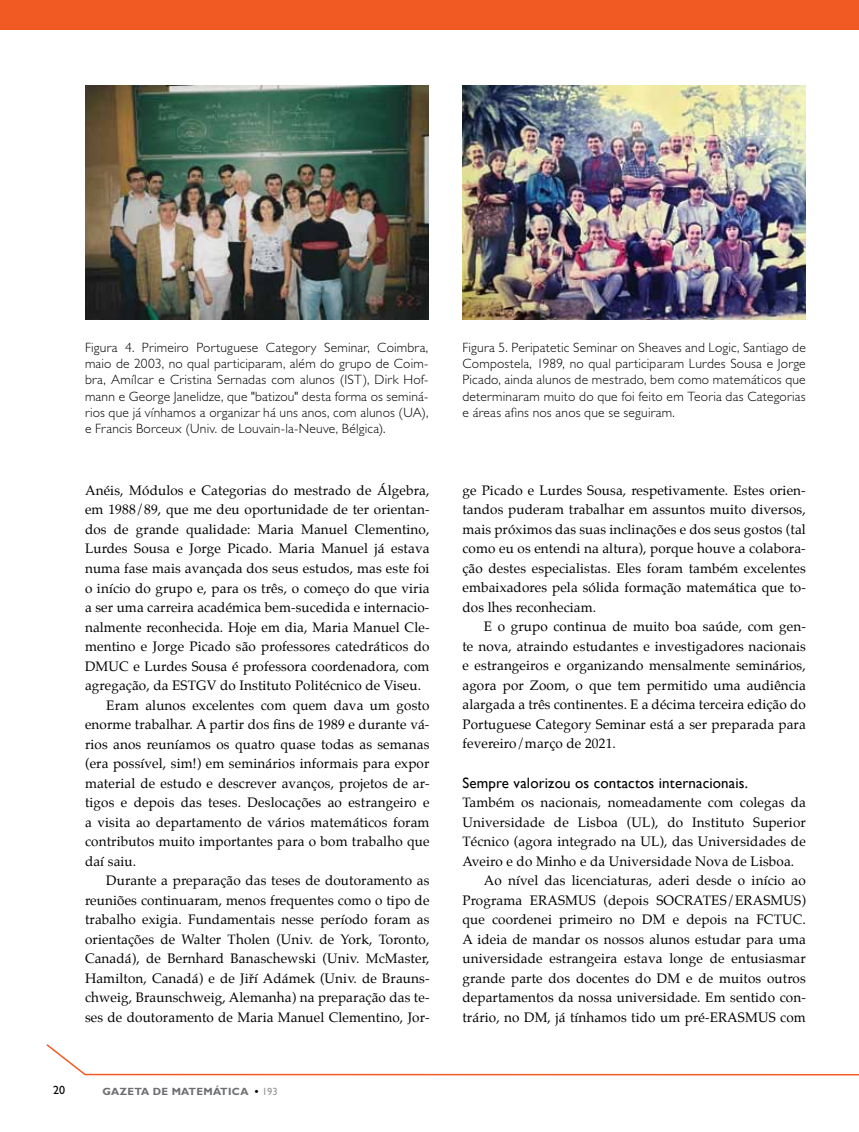
<style>
.page{position:relative;width:859px;height:1132px;background:#fff}
.page>*{position:absolute;margin:0;border:0;box-sizing:border-box;transform-origin:0 0}
.t1{font:15px "Gill Sans";letter-spacing:.01em;color:#000}
.t2{font:13.5px "Palatino";letter-spacing:.01em;color:#000}
.t3{font:300 13.5px/16.2px "Gill Sans Std";letter-spacing:.015em;color:#000;text-align:justify}
.t4{font:12px "Gill Sans Std";color:#000}
.t5{font:700 10.5px "Gill Sans Std";letter-spacing:.03em;color:#6d6e71}
.s1{color:#000}
.s2{font-weight:400;color:#939598}
</style>
<div class="page">
<svg style="left:46px;top:1044px;width:813px;height:31px"></svg>
<div style="left:0;top:0;width:859px;height:30px;background:#f15a22"></div>
<img style="left:85px;top:85px;width:343px;height:234px">
<img style="left:462px;top:85px;width:344px;height:234px">
<p class="t3" style="left:85px;top:339px;width:345px">Figura 4. Primeiro Portuguese Category Seminar, Coimbra, maio de 2003, no qual participaram, além do grupo de Coim&shy;bra, Amílcar e Cristina Sernadas com alunos (IST), Dirk Hof&shy;mann e George Janelidze, que "batizou" desta forma os seminá&shy;rios que já vínhamos a organizar há uns anos, com alunos (UA), e Francis Borceux (Univ. de Louvain-la-Neuve, Bélgica).</p>
<p class="t3" style="left:462px;top:339px;width:345px">Figura 5. Peripatetic Seminar on Sheaves and Logic, Santiago de Compostela, 1989, no qual participaram Lurdes Sousa e Jorge Picado, ainda alunos de mestrado, bem como matemáticos que determinaram muito do que foi feito em Teoria das Categorias e áreas afins nos anos que se seguiram.</p>
<p class="t2" style="left:85px;top:479px;width:346px">Anéis, Módulos e Categorias do mestrado de Álgebra,</p>
<p class="t2" style="left:85px;top:498px;width:346px">em 1988/89, que me deu oportunidade de ter orientan-</p>
<p class="t2" style="left:85px;top:518px;width:346px">dos de grande qualidade: Maria Manuel Clementino,</p>
<p class="t2" style="left:85px;top:537px;width:346px">Lurdes Sousa e Jorge Picado. Maria Manuel já estava</p>
<p class="t2" style="left:85px;top:557px;width:346px">numa fase mais avançada dos seus estudos, mas este foi</p>
<p class="t2" style="left:85px;top:576px;width:346px">o início do grupo e, para os três, o começo do que viria</p>
<p class="t2" style="left:85px;top:596px;width:346px">a ser uma carreira académica bem-sucedida e internacio-</p>
<p class="t2" style="left:85px;top:615px;width:346px">nalmente reconhecida. Hoje em dia, Maria Manuel Cle-</p>
<p class="t2" style="left:85px;top:635px;width:346px">mentino e Jorge Picado são professores catedráticos do</p>
<p class="t2" style="left:85px;top:654px;width:346px">DMUC e Lurdes Sousa é professora coordenadora, com</p>
<p class="t2" style="left:85px;top:674px;width:338px">agregação, da ESTGV do Instituto Politécnico de Viseu.</p>
<p class="t2" style="left:106px;top:693px;width:325px">Eram alunos excelentes com quem dava um gosto</p>
<p class="t2" style="left:85px;top:713px;width:346px">enorme trabalhar. A partir dos fins de 1989 e durante vá-</p>
<p class="t2" style="left:85px;top:732px;width:346px">rios anos reuníamos os quatro quase todas as semanas</p>
<p class="t2" style="left:85px;top:752px;width:346px">(era possível, sim!) em seminários informais para expor</p>
<p class="t2" style="left:85px;top:771px;width:346px">material de estudo e descrever avanços, projetos de ar-</p>
<p class="t2" style="left:85px;top:791px;width:346px">tigos e depois das teses. Deslocações ao estrangeiro e</p>
<p class="t2" style="left:85px;top:810px;width:346px">a visita ao departamento de vários matemáticos foram</p>
<p class="t2" style="left:85px;top:830px;width:346px">contributos muito importantes para o bom trabalho que</p>
<p class="t2" style="left:85px;top:849px;width:53px">daí saiu.</p>
<p class="t2" style="left:106px;top:869px;width:325px">Durante a preparação das teses de doutoramento as</p>
<p class="t2" style="left:85px;top:888px;width:346px">reuniões continuaram, menos frequentes como o tipo de</p>
<p class="t2" style="left:85px;top:908px;width:346px">trabalho exigia. Fundamentais nesse período foram as</p>
<p class="t2" style="left:85px;top:927px;width:346px">orientações de Walter Tholen (Univ. de York, Toronto,</p>
<p class="t2" style="left:85px;top:947px;width:346px">Canadá), de Bernhard Banaschewski (Univ. McMaster,</p>
<p class="t2" style="left:85px;top:966px;width:346px">Hamilton, Canadá) e de Jiří Adámek (Univ. de Brauns-</p>
<p class="t2" style="left:85px;top:986px;width:346px">chweig, Braunschweig, Alemanha) na preparação das te-</p>
<p class="t2" style="left:85px;top:1005px;width:346px">ses de doutoramento de Maria Manuel Clementino, Jor-</p>
<p class="t4" style="left:53px;top:1082px;width:13px">20</p>
<p class="t5" style="left:102px;top:1084px;width:177px">GAZETA DE MATEMÁTI CA <span class="s1">•</span> <span class="s2">193</span></p>
<p class="t2" style="left:462px;top:479px;width:345px">ge Picado e Lurdes Sousa, respetivamente. Estes orien-</p>
<p class="t2" style="left:462px;top:498px;width:345px">tandos puderam trabalhar em assuntos muito diversos,</p>
<p class="t2" style="left:462px;top:518px;width:345px">mais próximos das suas inclinações e dos seus gostos (tal</p>
<p class="t2" style="left:462px;top:537px;width:345px">como eu os entendi na altura), porque houve a colabora-</p>
<p class="t2" style="left:462px;top:557px;width:345px">ção destes especialistas. Eles foram também excelentes</p>
<p class="t2" style="left:462px;top:576px;width:345px">embaixadores pela sólida formação matemática que to-</p>
<p class="t2" style="left:462px;top:596px;width:135px">dos lhes reconheciam.</p>
<p class="t2" style="left:484px;top:615px;width:324px">E o grupo continua de muito boa saúde, com gen-</p>
<p class="t2" style="left:462px;top:634px;width:345px">te nova, atraindo estudantes e investigadores nacionais</p>
<p class="t2" style="left:462px;top:654px;width:345px">e estrangeiros e organizando mensalmente seminários,</p>
<p class="t2" style="left:462px;top:673px;width:345px">agora por Zoom, o que tem permitido uma audiência</p>
<p class="t2" style="left:462px;top:693px;width:345px">alargada a três continentes. E a décima terceira edição do</p>
<p class="t2" style="left:462px;top:712px;width:345px">Portuguese Category Seminar está a ser preparada para</p>
<p class="t2" style="left:462px;top:732px;width:155px">fevereiro/março de 2021.</p>
<p class="t1" style="left:462px;top:773px;width:287px">Sempre valorizou os contactos internacionais.</p>
<p class="t2" style="left:462px;top:791px;width:345px">Também os nacionais, nomeadamente com colegas da</p>
<p class="t2" style="left:462px;top:810px;width:345px">Universidade de Lisboa (UL), do Instituto Superior</p>
<p class="t2" style="left:462px;top:830px;width:345px">Técnico (agora integrado na UL), das Universidades de</p>
<p class="t2" style="left:462px;top:849px;width:333px">Aveiro e do Minho e da Universidade Nova de Lisboa.</p>
<p class="t2" style="left:484px;top:869px;width:324px">Ao nível das licenciaturas, aderi desde o início ao</p>
<p class="t2" style="left:462px;top:888px;width:345px">Programa ERASMUS (depois SOCRATES/ERASMUS)</p>
<p class="t2" style="left:462px;top:908px;width:345px">que coordenei primeiro no DM e depois na FCTUC.</p>
<p class="t2" style="left:462px;top:927px;width:345px">A ideia de mandar os nossos alunos estudar para uma</p>
<p class="t2" style="left:462px;top:947px;width:345px">universidade estrangeira estava longe de entusiasmar</p>
<p class="t2" style="left:462px;top:966px;width:345px">grande parte dos docentes do DM e de muitos outros</p>
<p class="t2" style="left:462px;top:986px;width:345px">departamentos da nossa universidade. Em sentido con-</p>
<p class="t2" style="left:462px;top:1005px;width:345px">trário, no DM, já tínhamos tido um pré-ERASMUS com</p>
</div>
